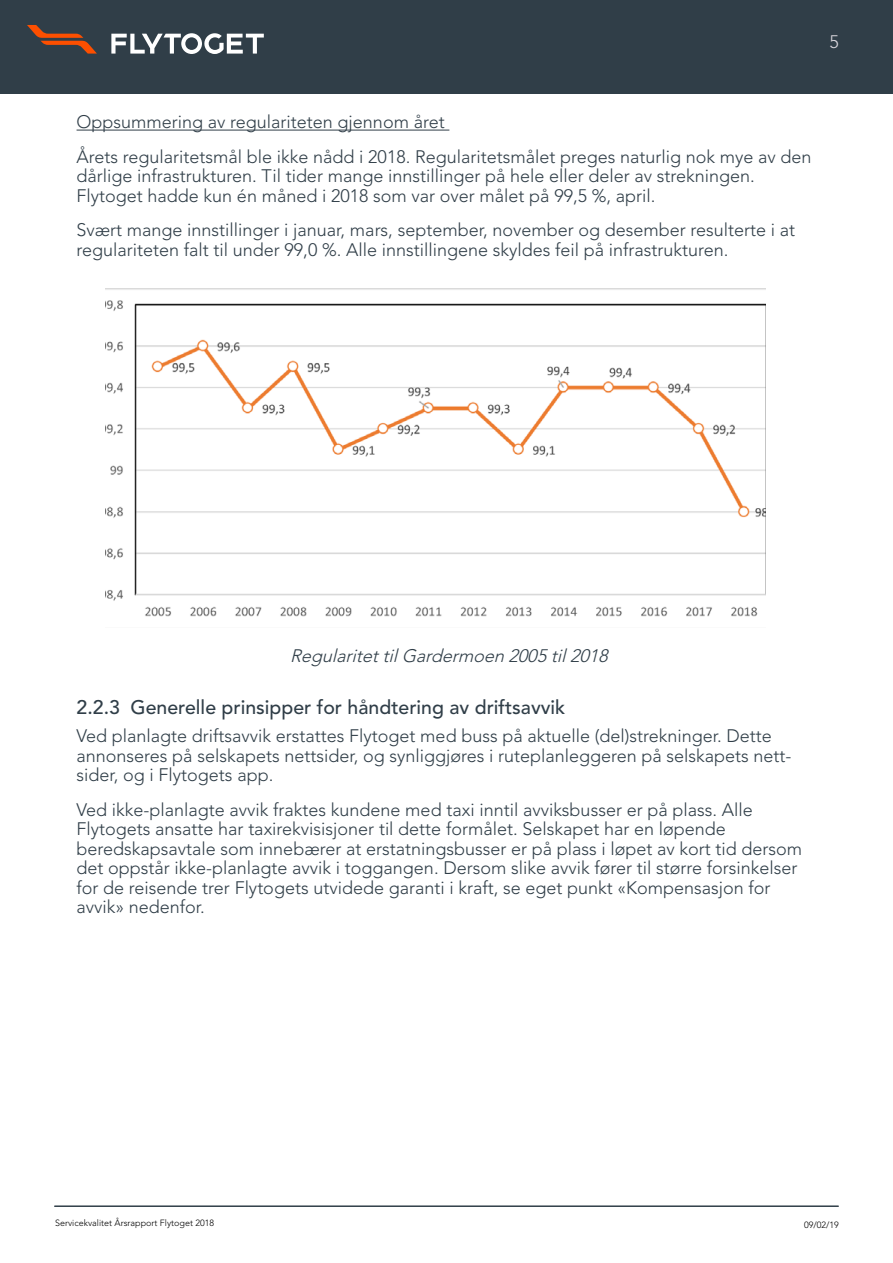
<style>
.page{position:relative;width:893px;height:1263px;background:#fff}
.page>*{position:absolute;margin:0;border:0;box-sizing:border-box;transform-origin:0 0}
.t1{font:500 19.5px "Avenir LT Std";color:#303e48}
.t2{font:300 18px/19.5px "Avenir LT Std";color:#303e48}
.t3{font:italic 300 18px "Avenir LT Std";color:#303e48}
.t4{font:300 18px "Avenir LT Std";color:#dad7de}
.t5{font:300 9px "Avenir LT Std";color:#000}
</style>
<div class="page">
<div style="left:0;top:0;width:893px;height:94px;background:#303e48"></div>
<hr style="left:55px;top:1205px;width:783px;height:2px;background:#303e48">
<svg style="left:111px;top:33px;width:153px;height:21px"></svg>
<svg style="left:27px;top:25px;width:70px;height:29px"></svg>
<img style="left:106px;top:288px;width:660px;height:329px">
<hr style="left:77px;top:130px;width:372px;height:1px;background:#303e48">
<p class="t4" style="left:830px;top:31px;width:11px">5</p>
<p class="t2" style="left:77px;top:105px;width:736px;line-height:34.5px">Oppsummering av regulariteten gjennom året<br>Årets regularitetsmål ble ikke nådd i 2018. Regularitetsmålet preges naturlig nok mye av den</p>
<p class="t2" style="left:77px;top:166px;width:680px">dårlige infrastrukturen. Til tider mange innstillinger på hele eller deler av strekningen.<br>Flytoget hadde kun én måned i 2018 som var over målet på 99,5 %, april.</p>
<p class="t2" style="left:77px;top:220px;width:720px">Svært mange innstillinger i januar, mars, september, november og desember resulterte i at regulariteten falt til under 99,0 %. Alle innstillingene skyldes feil på infrastrukturen.</p>
<p class="t3" style="left:290px;top:645px;width:324px">RegularitettilGardermoen 2005til2018</p>
<p class="t1" style="left:77px;top:696px;width:490px">2.2.3 Generelle prinsipper for håndtering av driftsavvik</p>
<p class="t2" style="left:77px;top:726px;width:716px">Ved planlagte driftsavvik erstattes Flytoget med buss på aktuelle (del)strekninger. Dette annonseres på selskapets nettsider, og synliggjøres i ruteplanleggeren på selskapets nett&shy;sider, og i Flytogets app.</p>
<p class="t2" style="left:77px;top:800px;width:727px">Ved ikke-planlagte avvik fraktes kundene med taxi inntil avviksbusser er på plass. Alle Flytogets ansatte har taxirekvisisjoner til dette formålet. Selskapet har en løpende beredskapsavtale som innebærer at erstatningsbusser er på plass i løpet av kort tid dersom det oppstår ikke-planlagte avvik i toggangen. Dersom slike avvik fører til større forsinkelser for de reisende trer Flytogets utvidede garanti i kraft, se eget punkt «Kompensasjon for avvik» nedenfor.</p>
<p class="t5" style="left:55px;top:1217px;width:161px">Servicekvalitet Årsrapport Flytoget 2018</p>
<p class="t5" style="left:804px;top:1219px;width:36px">09/02/19</p>
</div>
